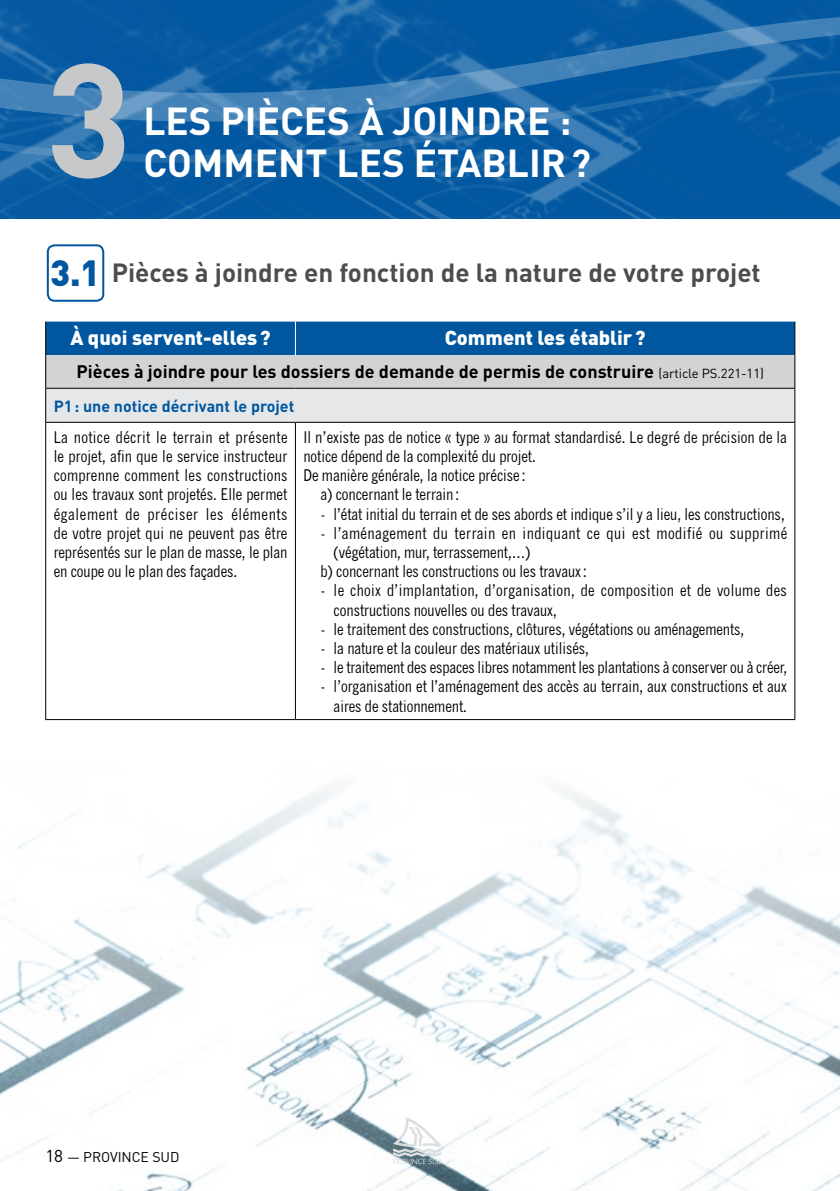
<style>
.page{position:relative;width:840px;height:1191px;background:#fff}
.page>*{position:absolute;margin:0;border:0;box-sizing:border-box;transform-origin:0 0}
.t1{font:700 159px "DIN";color:#c7c8ca}
.t2{font:700 38.6px/42.2px "DIN";color:#fff}
.t3{font:900 36px "DIN";color:#0057a0}
.t4{font:700 26px "DIN";color:#4d4d4f}
.t5{font:900 20px "DIN";color:#fff}
.t6{font:700 18px "DIN";color:#000}
.t7{font:condensed 16px/19.2px "News Gothic";color:#000;text-align:justify}
.t8{font:condensed 16px/19.2px "News Gothic";letter-spacing:.025em;color:#000}
.t9{font:condensed 16px "News Gothic";letter-spacing:.03em;color:#000}
.t10{font:700 16px "DIN";color:#0057a0}
.t11{font:14px "DIN";letter-spacing:-.005em;color:#000}
.s1{font-weight:400;font-size:13px}
.s2{font-size:17px}
</style>
<div class="page">
<img style="left:0;top:0;width:839px;height:219px">
<svg style="left:0;top:152px;width:839px;height:37px;background:#0d5fa4"></svg>
<svg style="left:0;top:9px;width:839px;height:143px;background:#1665a7"></svg>
<img style="left:0;top:789px;width:839px;height:402px">
<svg style="left:393px;top:1117px;width:48px;height:47px"></svg>
<div style="left:46px;top:322px;width:748px;height:34px;background:#0057a0"></div>
<div style="left:46px;top:356px;width:748px;height:32px;background:#d1d3d4"></div>
<div style="left:46px;top:388px;width:748px;height:34px;background:#e6e7e8"></div>
<hr style="left:45px;top:356px;width:1px;height:32px;background:#000">
<hr style="left:794px;top:356px;width:1px;height:32px;background:#000">
<hr style="left:45px;top:388px;width:250px;height:1px;background:#000">
<hr style="left:45px;top:388px;width:1px;height:34px;background:#000">
<hr style="left:295px;top:388px;width:499px;height:1px;background:#000">
<hr style="left:794px;top:388px;width:1px;height:34px;background:#000">
<hr style="left:45px;top:422px;width:250px;height:1px;background:#000">
<hr style="left:45px;top:422px;width:1px;height:297px;background:#000">
<hr style="left:295px;top:422px;width:499px;height:1px;background:#000">
<hr style="left:295px;top:422px;width:1px;height:297px;background:#000">
<hr style="left:794px;top:422px;width:1px;height:297px;background:#000">
<hr style="left:45px;top:719px;width:250px;height:1px;background:#000">
<hr style="left:295px;top:719px;width:499px;height:1px;background:#000">
<hr style="left:295px;top:322px;width:1px;height:34px;background:#fff">
<hr style="left:45px;top:322px;width:1px;height:34px;background:#000">
<hr style="left:794px;top:322px;width:1px;height:34px;background:#000">
<div style="left:47px;top:244px;width:57px;height:58px;border:2px solid #0057a0;border-radius:7px"></div>
<h1 class="t1" style="left:45px;top:16px;width:88px">3</h1>
<h2 class="t2" style="left:143px;top:98px;width:293px">LES PIÈCES À JOINDRE</h2>
<h2 class="t2" style="left:143px;top:98px;width:449px;text-indent:416px">: comment les Établir?</h2>
<h3 class="t3" style="left:50px;top:249px;width:51px">3.1</h3>
<h3 class="t4" style="left:112px;top:256px;width:650px">Pièces à joindre en fonction de la nature de votre projet</h3>
<p class="t5" style="left:70px;top:324px;width:202px">À quoi servent-elles?</p>
<p class="t5" style="left:444px;top:324px;width:202px">Comment les établir?</p>
<p class="t6" style="left:77px;top:360px;width:688px">Pièces à joindre pour les dossiers de demande de permis de construire <span class="s1">(article PS.221-11)</span></p>
<p class="t10" style="left:54px;top:396px;width:242px">P1: une notice décrivant le projet</p>
<p class="t7" style="left:54px;top:427px;width:235px">La notice décrit le terrain et présente le projet, afin que le service instructeur comprenne comment les constructions ou les travaux sont projetés. Elle permet également de préciser les éléments de votre projet qui ne peuvent pas être représentés sur le plan de masse, le plan en coupe ou le plan des façades.</p>
<p class="t7" style="left:303px;top:427px;width:484px">Il n’existe pas de notice « type » au format standardisé. Le degré de précision de la</p>
<p class="t7" style="left:303px;top:446px;width:234px">notice dépend de la complexité du projet.</p>
<p class="t7" style="left:303px;top:466px;width:223px">De manière générale, la notice précise :</p>
<p class="t7" style="left:320px;top:485px;width:140px">a) concernant le terrain :</p>
<p class="t7" style="left:320px;top:504px;width:465px">- l’état initial du terrain et de ses abords et indique s’il y a lieu, les constructions,</p>
<p class="t9" style="left:320px;top:523px;width:468px">- l’aménagement du terrain en indiquant ce qui est modifié ou supprimé</p>
<p class="t7" style="left:333px;top:542px;width:198px">(végétation, mur, terrassement,…)</p>
<p class="t7" style="left:320px;top:562px;width:267px">b) concernant les constructions ou les travaux:</p>
<p class="t8" style="left:333px;top:581px;width:454px;text-indent:-13px">- le choix d’implantation, d’organisation, de composition et de volume des constructions nouvelles ou des travaux,</p>
<p class="t7" style="left:320px;top:619px;width:425px">- le traitement des constructions, clôtures, végétations ou aménagements,</p>
<p class="t7" style="left:320px;top:638px;width:270px">- la nature et la couleur des matériaux utilisés,</p>
<p class="t7" style="left:320px;top:658px;width:468px">- le traitement des espaces libres notamment les plantations à conserver ou à créer,</p>
<p class="t7" style="left:333px;top:677px;width:454px;text-indent:-13px">- l’organisation et l’aménagement des accès au terrain, aux constructions et aux aires de stationnement.</p>
<p class="t11" style="left:45px;top:1148px;width:135px"><span class="s2">18</span> — PROVINCE SUD</p>
</div>
